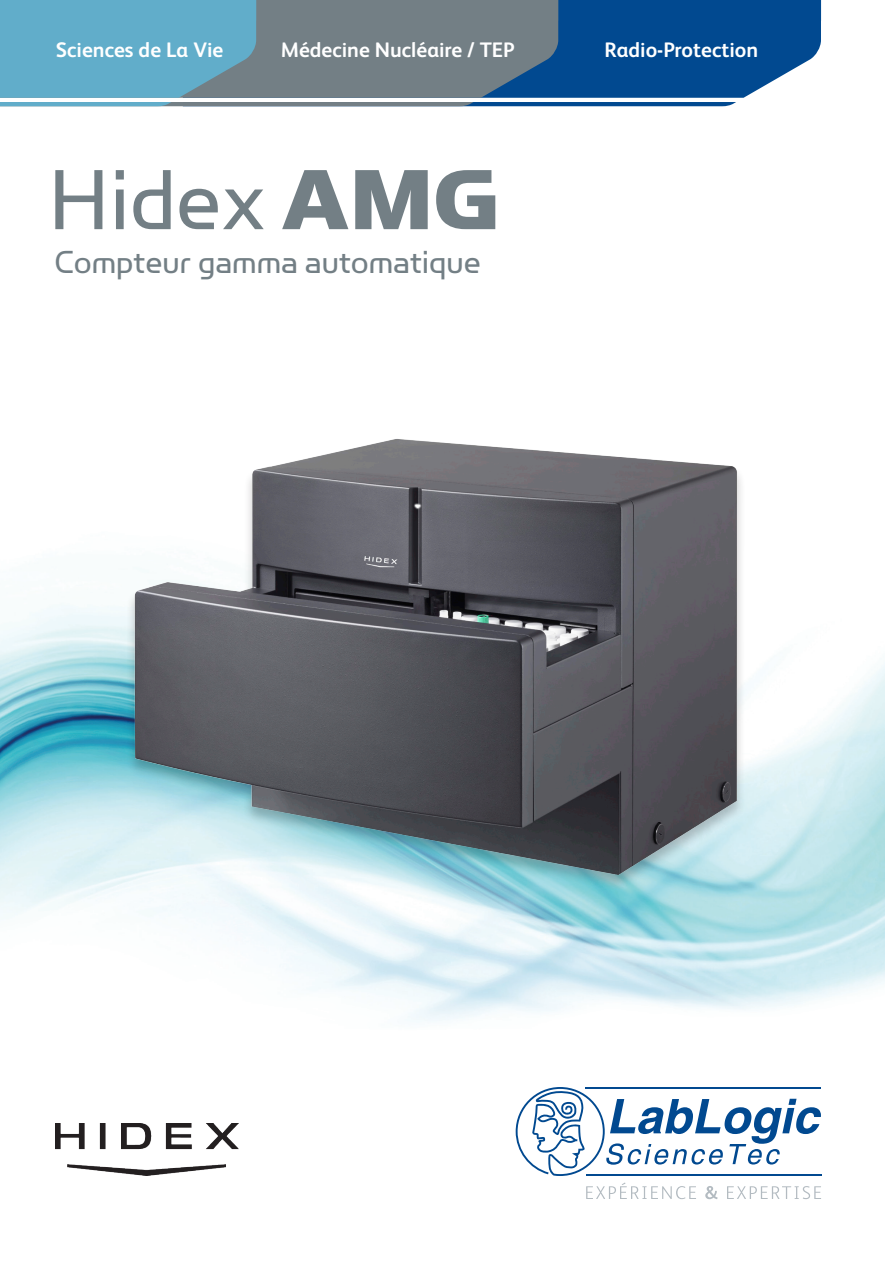
<style>
.page{position:relative;width:885px;height:1263px;background:#fff}
.page>*{position:absolute;margin:0;border:0;box-sizing:border-box;transform-origin:0 0}
.t1{font:96px "Simian Display Orangutan";color:#737f85}
.t2{font:36px "Simian Display Orangutan";color:#737f85}
.t3{font:700 21px "FS Albert Pro";color:#fff}
.s1{font-family:"Simian Display Chimpanzee"}
</style>
<div class="page">
<img style="left:0;top:603px;width:884px;height:420px">
<img style="left:55px;top:1123px;width:183px;height:53px">
<img style="left:101px;top:439px;width:667px;height:461px">
<svg style="left:558px;top:0;width:263px;height:106px;background:#1e5e9c"></svg>
<svg style="left:256px;top:0;width:302px;height:106px;background:#70808a"></svg>
<svg style="left:0;top:0;width:256px;height:106px;background:#68acc6"></svg>
<hr style="left:585px;top:1087px;width:236px;height:2px;background:#014990">
<hr style="left:586px;top:1174px;width:235px;height:2px;background:#014990">
<svg style="left:515px;top:1087px;width:305px;height:89px"></svg>
<svg style="left:586px;top:1182px;width:110px;height:17px"></svg>
<svg style="left:705px;top:1186px;width:12px;height:13px"></svg>
<svg style="left:727px;top:1186px;width:94px;height:13px"></svg>
<p class="t3" style="left:56px;top:35px;width:169px">Sciences de La Vie</p>
<p class="t3" style="left:280px;top:35px;width:235px">Médecine Nucléaire / TEP</p>
<p class="t3" style="left:604px;top:35px;width:155px">Radio-Protection</p>
<p class="t1" style="left:48px;top:150px;width:452px">Hidex <span class="s1">AMG</span></p>
<p class="t2" style="left:54px;top:243px;width:428px">Compteur gamma automatique</p>
</div>
